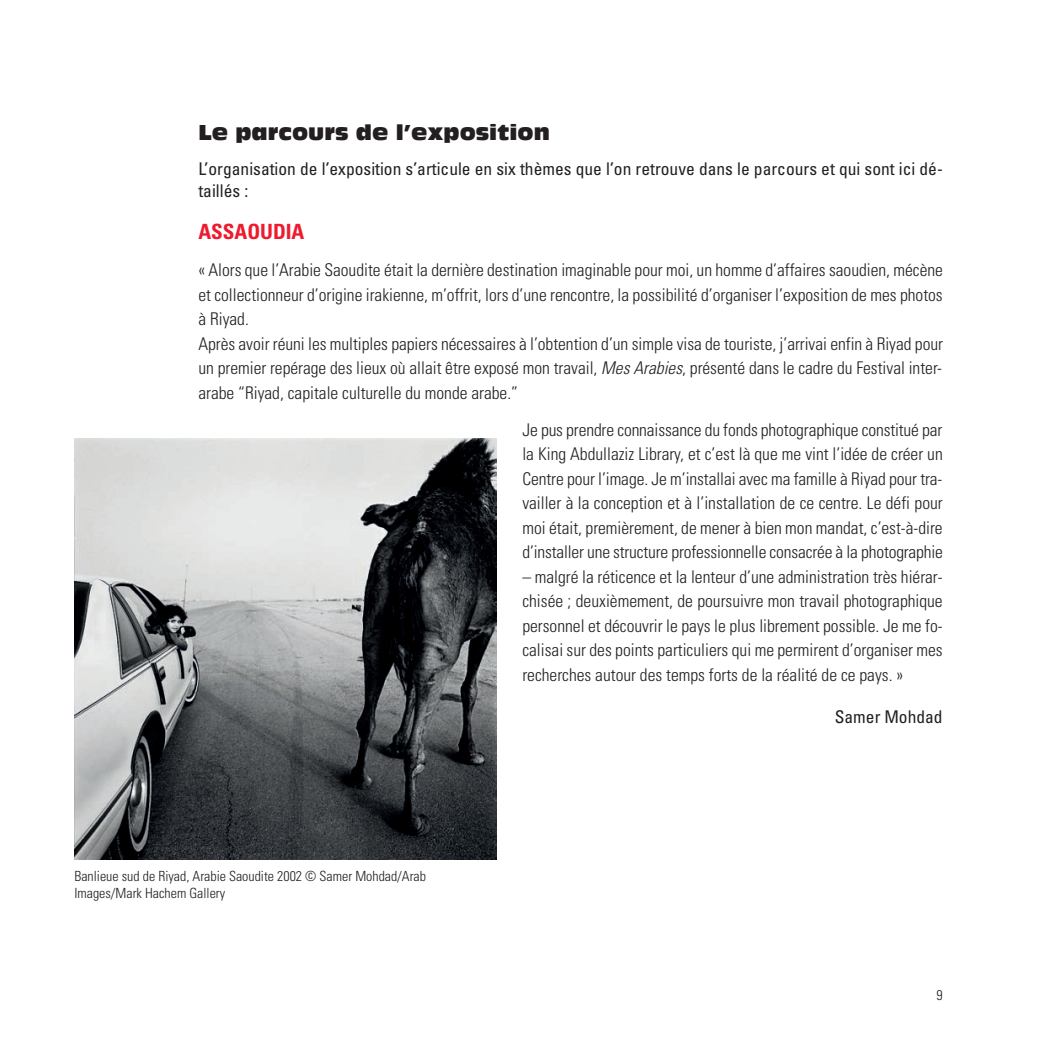
<style>
.page{position:relative;width:1042px;height:1042px;background:#fff}
.page>*{position:absolute;margin:0;border:0;box-sizing:border-box;transform-origin:0 0}
.t1{font:21px "Antique Olive Compact";color:#231f20}
.t2{font:700 condensed 21px "Univers";color:#ee1a2e}
.t3{font:300 condensed 17.5px/24.5px "Univers";color:#231f20;text-align:justify}
.t4{font:condensed 17.5px/22.8px "Univers";color:#231f20}
.t5{font:300 condensed 14px/17.5px "Univers";color:#231f20}
.s1{font-style:italic}
</style>
<div class="page">
<img style="left:74px;top:438px;width:422px;height:422px">
<p class="t1" style="left:198px;top:124px;width:353px">Le parcours de l’exposition</p>
<p class="t4" style="left:198px;top:159px;width:746px">L’organisation de l’exposition s’articule en six thèmes que l’on retrouve dans le parcours et qui sont ici dé&shy;taillés :</p>
<p class="t2" style="left:198px;top:224px;width:108px">ASSAOUDIA</p>
<p class="t3" style="left:198px;top:259px;width:746px;text-align:left">« Alors que l’Arabie Saoudite était la dernière destination imaginable pour moi, un homme d’affaires saoudien, mécène et collectionneur d’origine irakienne, m’offrit, lors d’une rencontre, la possibilité d’organiser l’exposition de mes photos à Riyad.<br>Après avoir réuni les multiples papiers nécessaires à l’obtention d’un simple visa de touriste, j’arrivai enfin à Riyad pour un premier repérage des lieux où allait être exposé mon travail, <span class="s1">Mes Arabies</span>, présenté dans le cadre du Festival inter&shy;arabe “Riyad, capitale culturelle du monde arabe.”</p>
<p class="t3" style="left:522px;top:419px;width:422px">Je pus prendre connaissance du fonds photographique constitué par la King Abdullaziz Library, et c’est là que me vint l’idée de créer un Centre pour l’image. Je m’installai avec ma famille à Riyad pour tra&shy;vailler à la conception et à l’installation de ce centre. Le défi pour moi était, premièrement, de mener à bien mon mandat, c’est-à-dire d’installer une structure professionnelle consacrée à la photographie</p>
<p class="t3" style="left:522px;top:566px;width:422px">– malgré la réticence et la lenteur d’une administration très hiérar&shy;chisée ; deuxièmement, de poursuivre mon travail photographique personnel et découvrir le pays le plus librement possible. Je me fo&shy;calisai sur des points particuliers qui me permirent d’organiser mes recherches autour des temps forts de la réalité de ce pays. »</p>
<p class="t4" style="left:835px;top:706px;width:109px">Samer Mohdad</p>
<p class="t5" style="left:74px;top:868px;width:353px">Banlieue sud de Riyad, Arabie Saoudite 2002 © Samer Mohdad/Arab<br>Images/Mark Hachem Gallery</p>
<p class="t5" style="left:936px;top:987px;width:8px">9</p>
</div>
